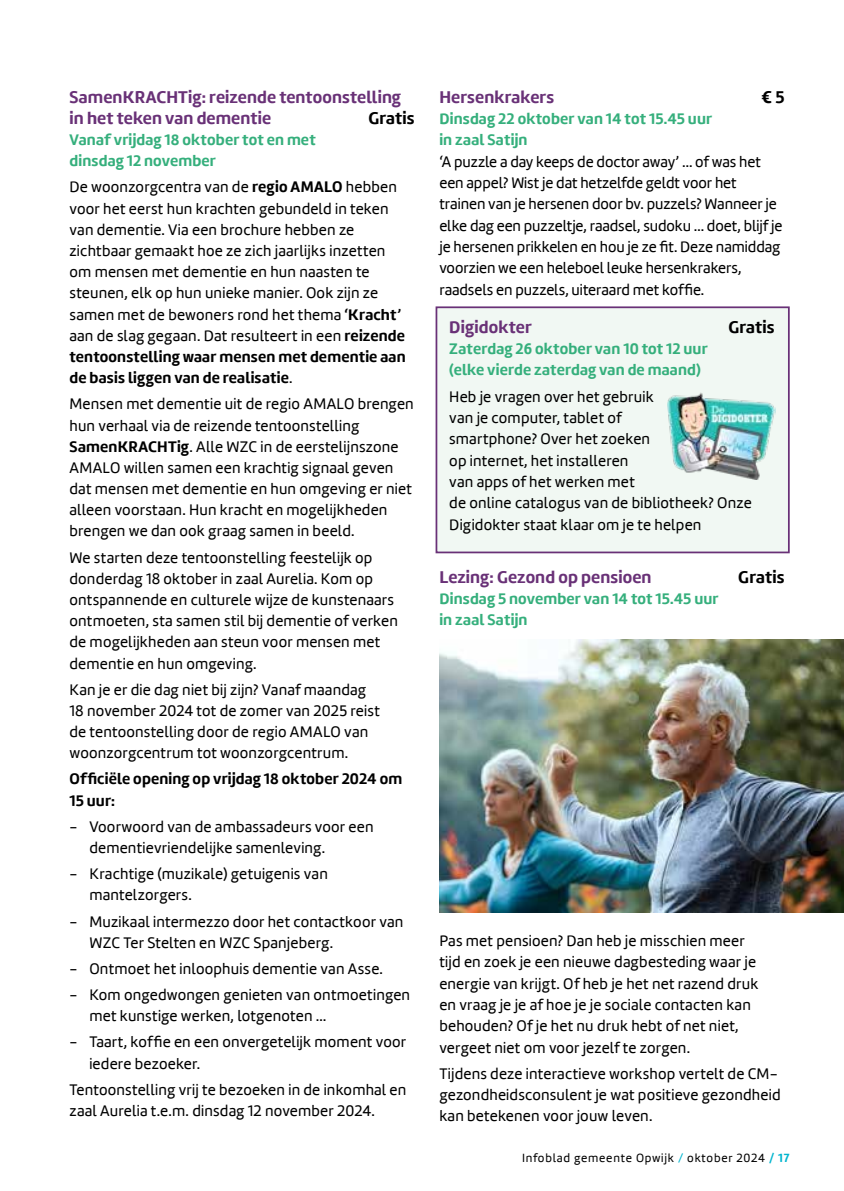
<style>
.page{position:relative;width:844px;height:1191px;background:#fff}
.page>*{position:absolute;margin:0;border:0;box-sizing:border-box;transform-origin:0 0}
.t1{font:700 17.5px/21.2px "Marine";letter-spacing:.005em;color:#693177}
.t2{font:700 17.5px "Marine";letter-spacing:.01em;color:#000}
.t3{font:15.75px/21.2px "Marine";letter-spacing:.01em;color:#000}
.t4{font:700 15.75px/21.3px "Marine";letter-spacing:.01em;color:#35af7c}
.t5{font:700 15.75px/21.2px "Marine";letter-spacing:.01em;color:#000}
.t6{font:12.25px "Marine";letter-spacing:.06em;color:#000}
.s1{font-weight:700}
.s2{color:#00b5cf}
.s3{font-weight:700;color:#00b5cf}
</style>
<div class="page">
<div style="left:435px;top:306px;width:354px;height:247px;background:#f1f8f3;border:2px solid #693177"></div>
<img style="left:439px;top:640px;width:404px;height:273px">
<img style="left:667px;top:392px;width:108px;height:87px">
<p class="t1" style="left:69px;top:86px;width:333px">SamenKRACHTig: reizende tentoonstelling in het teken van dementie</p>
<p class="t2" style="left:368px;top:107px;width:48px">Gratis</p>
<p class="t4" style="left:69px;top:129px;width:248px">Vanaf vrijdag 18 oktober tot en met dinsdag 12 november</p>
<p class="t3" style="left:69px;top:177px;width:338px">De woonzorgcentra van de <span class="s1">regio AMALO</span> hebben voor het eerst hun krachten gebundeld in teken van dementie. Via een brochure hebben ze zichtbaar gemaakt hoe ze zich jaarlijks inzetten om mensen met dementie en hun naasten te steunen, elk op hun unieke manier. Ook zijn ze samen met de bewoners rond het thema <span class="s1">‘Kracht’ </span>aan de slag gegaan. Dat resulteert in een <span class="s1">reizende tentoonstelling waar mensen met dementie aan de basis liggen van de realisatie</span>.</p>
<p class="t3" style="left:69px;top:393px;width:346px">Mensen met dementie uit de regio AMALO brengen hun verhaal via de reizende tentoonstelling <span class="s1">SamenKRACHTig</span>. Alle WZC in de eerstelijnszone AMALO willen samen een krachtig signaal geven dat mensen met dementie en hun omgeving er niet alleen voorstaan. Hun kracht en mogelijkheden brengen we dan ook graag samen in beeld.</p>
<p class="t3" style="left:69px;top:547px;width:330px">We starten deze tentoonstelling feestelijk op donderdag 18 oktober in zaal Aurelia. Kom op ontspannende en culturele wijze de kunstenaars ontmoeten, sta samen stil bij dementie of verken de mogelijkheden aan steun voor mensen met dementie en hun omgeving.</p>
<p class="t3" style="left:69px;top:679px;width:312px">Kan je er die dag niet bij zijn? Vanaf maandag 18 november 2024 tot de zomer van 2025 reist de tentoonstelling door de regio AMALO van woonzorgcentrum tot woonzorgcentrum.</p>
<p class="t5" style="left:69px;top:768px;width:334px">Officiële opening op vrijdag 18 oktober 2024 om<br>15 uur:</p>
<p class="t3" style="left:89px;top:816px;width:286px;text-indent:-20px">- Voorwoord van de ambassadeurs voor een dementievriendelijke samenleving.</p>
<p class="t3" style="left:89px;top:863px;width:240px;text-indent:-20px">- Krachtige (muzikale) getuigenis van mantelzorgers.</p>
<p class="t3" style="left:89px;top:910px;width:315px;text-indent:-20px">- Muzikaal intermezzo door het contactkoor van<br>WZC Ter Stelten en WZC Spanjeberg.</p>
<p class="t3" style="left:69px;top:958px;width:315px">- Ontmoet het inloophuis dementie van Asse.</p>
<p class="t3" style="left:89px;top:984px;width:322px;text-indent:-20px">- Kom ongedwongen genieten van ontmoetingen met kunstige werken, lotgenoten …</p>
<p class="t3" style="left:89px;top:1031px;width:318px;text-indent:-20px">- Taart, koffie en een onvergetelijk moment voor iedere bezoeker.</p>
<p class="t3" style="left:69px;top:1078px;width:338px">Tentoonstelling vrij te bezoeken in de inkomhal en zaal Aurelia t.e.m. dinsdag 12 november 2024.</p>
<p class="t1" style="left:439px;top:86px;width:116px">Hersenkrakers</p>
<p class="t2" style="left:761px;top:85px;width:24px">€ 5</p>
<p class="t4" style="left:439px;top:108px;width:274px">Dinsdag 22 oktober van 14 tot 15.45 uur in zaal Satijn</p>
<p class="t3" style="left:439px;top:151px;width:344px">‘A puzzle a day keeps de doctor away’ … of was het een appel? Wist je dat hetzelfde geldt voor het trainen van je hersenen door bv. puzzels? Wanneer je elke dag een puzzeltje, raadsel, sudoku … doet, blijf je je hersenen prikkelen en hou je ze fit. Deze namiddag voorzien we een heleboel leuke hersenkrakers, raadsels en puzzels, uiteraard met koffie.</p>
<p class="t1" style="left:449px;top:316px;width:84px">Digidokter</p>
<p class="t2" style="left:728px;top:315px;width:48px">Gratis</p>
<p class="t4" style="left:449px;top:338px;width:260px">Zaterdag 26 oktober van 10 tot 12 uur (elke vierde zaterdag van de maand)</p>
<p class="t3" style="left:449px;top:386px;width:304px">Heb je vragen over het gebruik<br>van je computer, tablet of<br>smartphone? Over het zoeken<br>op internet, het installeren<br>van apps of het werken met<br>de online catalogus van de bibliotheek? Onze<br>Digidokter staat klaar om je te helpen</p>
<p class="t1" style="left:439px;top:566px;width:214px">Lezing: Gezond op pensioen</p>
<p class="t2" style="left:738px;top:565px;width:48px">Gratis</p>
<p class="t4" style="left:439px;top:588px;width:280px">Dinsdag 5 november van 14 tot 15.45 uur in zaal Satijn</p>
<p class="t3" style="left:439px;top:930px;width:320px">Pas met pensioen? Dan heb je misschien meer tijd en zoek je een nieuwe dagbesteding waar je energie van krijgt. Of heb je het net razend druk en vraag je je af hoe je je sociale contacten kan behouden? Of je het nu druk hebt of net niet, vergeet niet om voor jezelf te zorgen.</p>
<p class="t3" style="left:439px;top:1062px;width:343px">Tijdens deze interactieve workshop vertelt de CM&shy;gezondheidsconsulent je wat positieve gezondheid kan betekenen voor jouw leven.</p>
<p class="t6" style="left:522px;top:1150px;width:269px">Infoblad gemeente Opwijk <span class="s2">/</span> oktober 2024 <span class="s3">/ 17</span></p>
</div>
